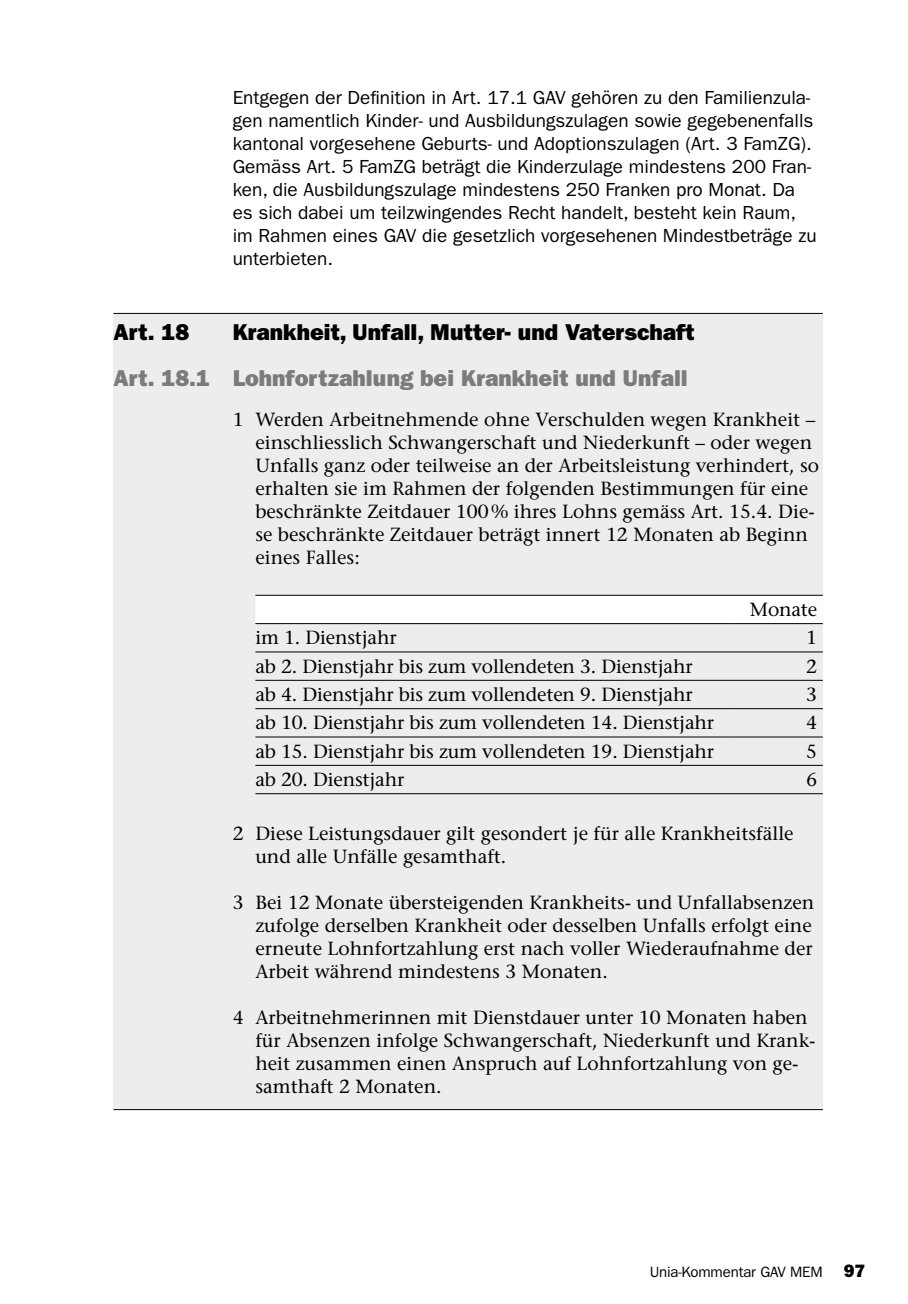
<style>
.page{position:relative;width:908px;height:1304px;background:#fff}
.page>*{position:absolute;margin:0;border:0;box-sizing:border-box;transform-origin:0 0}
.t1{font:800 23px "Franklin Gothic LT Pro";color:#000}
.t2{font:800 23px "Franklin Gothic LT Pro";color:#7c7b7b}
.t3{font:19px/23px "Stone Serif";color:#000}
.t4{font:19px/23px "Franklin Gothic LT Pro";color:#000}
.t5{font:15px "Franklin Gothic LT Pro";letter-spacing:-.01em;color:#000}
.s1{font-weight:800;font-size:18px}
</style>
<div class="page">
<div style="left:113px;top:313px;width:709px;height:797px;background:#ededed"></div>
<hr style="left:113px;top:313px;width:709px;height:1px;background:#000">
<hr style="left:113px;top:1109px;width:709px;height:1px;background:#000">
<div style="left:255px;top:596px;width:567px;height:27px;background:#fff"></div>
<hr style="left:255px;top:680px;width:476px;height:1px;background:#000">
<hr style="left:731px;top:680px;width:91px;height:1px;background:#000">
<hr style="left:255px;top:708px;width:476px;height:1px;background:#000">
<hr style="left:731px;top:708px;width:91px;height:1px;background:#000">
<hr style="left:255px;top:736px;width:476px;height:1px;background:#000">
<hr style="left:731px;top:736px;width:91px;height:1px;background:#000">
<hr style="left:255px;top:765px;width:476px;height:1px;background:#000">
<hr style="left:731px;top:765px;width:91px;height:1px;background:#000">
<hr style="left:255px;top:793px;width:476px;height:1px;background:#000">
<hr style="left:731px;top:793px;width:91px;height:1px;background:#000">
<hr style="left:255px;top:651px;width:476px;height:1px;background:#000">
<hr style="left:731px;top:651px;width:91px;height:1px;background:#000">
<hr style="left:255px;top:595px;width:476px;height:1px;background:#000">
<hr style="left:731px;top:595px;width:91px;height:1px;background:#000">
<hr style="left:255px;top:623px;width:476px;height:1px;background:#000">
<hr style="left:731px;top:623px;width:91px;height:1px;background:#000">
<p class="t4" style="left:232px;top:86px;width:585px">Entgegen der Definition in Art. 17.1 GAV gehören zu den Familienzula&shy;gen namentlich Kinder- und Ausbildungszulagen sowie gegebenenfalls kantonal vorgesehene Geburts- und Adoptionszulagen (Art. 3 FamZG).<br>Gemäss Art. 5 FamZG beträgt die Kinderzulage mindestens 200 Fran&shy;ken, die Ausbildungszulage mindestens 250 Franken pro Monat. Da es sich dabei um teilzwingendes Recht handelt, besteht kein Raum, im Rahmen eines GAV die gesetzlich vorgesehenen Mindestbeträge zu unterbieten.</p>
<p class="t1" style="left:113px;top:318px;width:77px">Art. 18</p>
<p class="t1" style="left:232px;top:318px;width:463px">Krankheit, Unfall, Mutter- und Vaterschaft</p>
<p class="t2" style="left:113px;top:364px;width:575px">Art. 18.1 Lohnfortzahlung bei Krankheit und Unfall</p>
<p class="t3" style="left:255px;top:407px;width:565px;text-indent:-23px">1 Werden Arbeitnehmende ohne Verschulden wegen Krankheit – einschliesslich Schwangerschaft und Niederkunft – oder wegen Unfalls ganz oder teilweise an der Arbeitsleistung verhindert, so erhalten sie im Rahmen der folgenden Bestimmungen für eine beschränkte Zeitdauer 100% ihres Lohns gemäss Art. 15.4. Die&shy;se beschränkte Zeitdauer beträgt innert 12 Monaten ab Beginn eines Falles:</p>
<p class="t3" style="left:749px;top:598px;width:69px">Monate</p>
<p class="t3" style="left:255px;top:626px;width:143px">im 1. Dienstjahr</p>
<p class="t3" style="left:805px;top:626px;width:12px">1</p>
<p class="t3" style="left:255px;top:654px;width:438px">ab 2. Dienstjahr bis zum vollendeten 3. Dienstjahr</p>
<p class="t3" style="left:805px;top:654px;width:12px">2</p>
<p class="t3" style="left:255px;top:683px;width:438px">ab 4. Dienstjahr bis zum vollendeten 9. Dienstjahr</p>
<p class="t3" style="left:805px;top:683px;width:12px">3</p>
<p class="t3" style="left:255px;top:711px;width:460px">ab 10. Dienstjahr bis zum vollendeten 14. Dienstjahr</p>
<p class="t3" style="left:805px;top:711px;width:12px">4</p>
<p class="t3" style="left:255px;top:739px;width:460px">ab 15. Dienstjahr bis zum vollendeten 19. Dienstjahr</p>
<p class="t3" style="left:805px;top:739px;width:12px">5</p>
<p class="t3" style="left:255px;top:768px;width:150px">ab 20. Dienstjahr</p>
<p class="t3" style="left:805px;top:768px;width:12px">6</p>
<p class="t3" style="left:255px;top:822px;width:539px;text-indent:-23px">2 Diese Leistungsdauer gilt gesondert je für alle Krankheitsfälle und alle Unfälle gesamthaft.</p>
<p class="t3" style="left:255px;top:891px;width:560px;text-indent:-23px">3 Bei 12 Monate übersteigenden Krankheits- und Unfallabsenzen zufolge derselben Krankheit oder desselben Unfalls erfolgt eine erneute Lohnfortzahlung erst nach voller Wiederaufnahme der Arbeit während mindestens 3 Monaten.</p>
<p class="t3" style="left:255px;top:1006px;width:561px;text-indent:-23px">4 Arbeitnehmerinnen mit Dienstdauer unter 10 Monaten haben für Absenzen infolge Schwangerschaft, Niederkunft und Krank&shy;heit zusammen einen Anspruch auf Lohnfortzahlung von ge&shy;samthaft 2 Monaten.</p>
<p class="t5" style="left:649px;top:1263px;width:217px">Unia-Kommentar GAV MEM <span class="s1">97</span></p>
</div>
